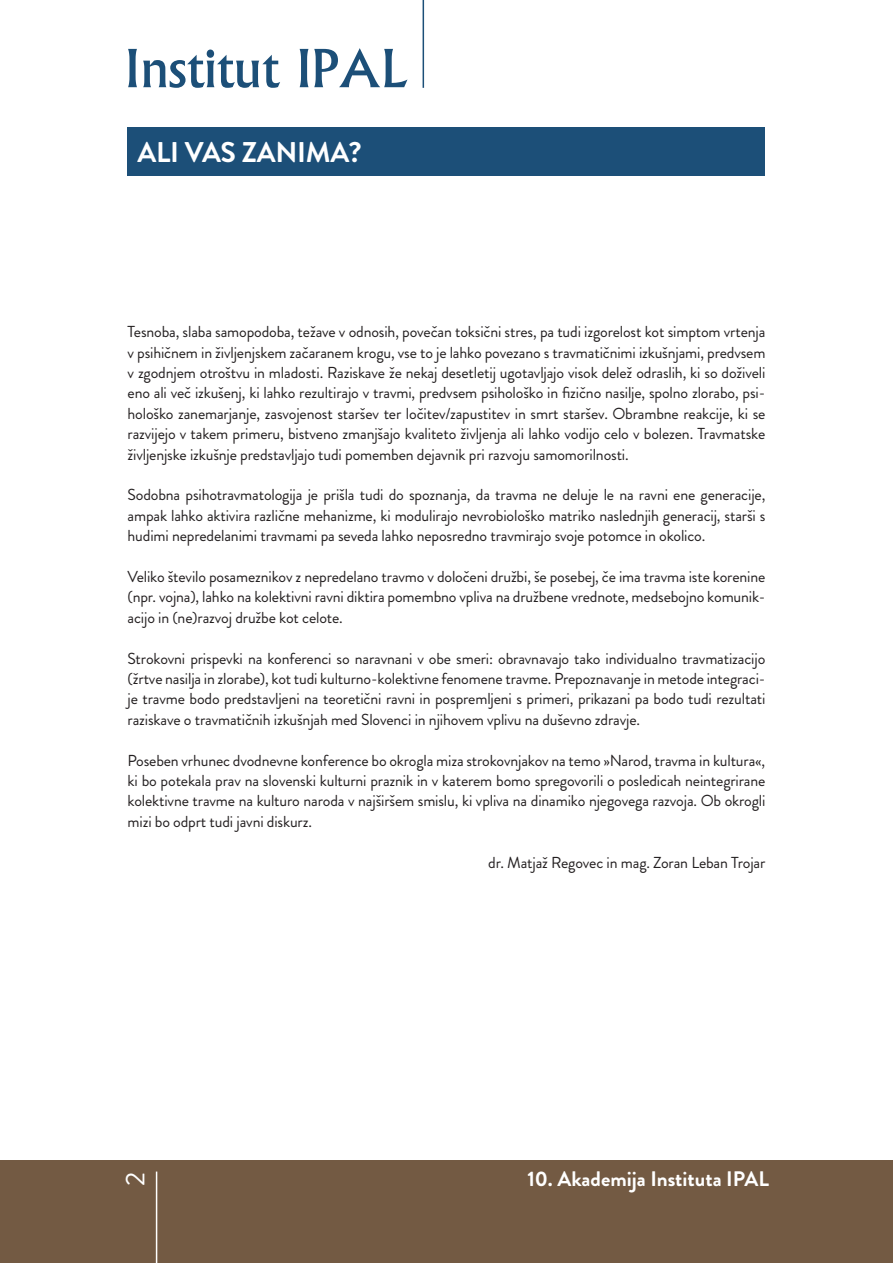
<style>
.page{position:relative;width:893px;height:1263px;background:#fff}
.page>*{position:absolute;margin:0;border:0;box-sizing:border-box;transform-origin:0 0}
.t1{font:700 28.5px "Brandon Grotesque";letter-spacing:-.01em;color:#fff}
.t2{font:27px "Brandon Grotesque";color:#fff}
.t3{font:700 21px "Brandon Grotesque";color:#fff}
.t4{font:15.9px/20.4px "Brandon Grotesque";letter-spacing:-.01em;color:#231f20;text-align:justify}
</style>
<div class="page">
<div style="left:0;top:1160px;width:893px;height:103px;background:#735a43"></div>
<hr style="left:156px;top:1171px;width:1px;height:92px;background:#fff">
<svg style="left:128px;top:48px;width:279px;height:40px"></svg>
<hr style="left:423px;top:0;width:1px;height:88px;background:#1c4f78">
<div style="left:128px;top:128px;width:637px;height:48px;background:#1c4f78"></div>
<h1 class="t1" style="left:137px;top:132px;width:226px">ALI VAS ZANIMA?</h1>
<p class="t4" style="left:128px;top:322px;width:639px">Tesnoba, slaba samopodoba, težave v odnosih, povečan toksični stres, pa tudi izgorelost kot simptom vrtenja v psihičnem in življenjskem začaranem krogu, vse to je lahko povezano s travmatičnimi izkušnjami, predvsem v zgodnjem otroštvu in mladosti. Raziskave že nekaj desetletij ugotavljajo visok delež odraslih, ki so doživeli eno ali več izkušenj, ki lahko rezultirajo v travmi, predvsem psihološko in fizično nasilje, spolno zlorabo, psi&shy;hološko zanemarjanje, zasvojenost staršev ter ločitev/zapustitev in smrt staršev. Obrambne reakcije, ki se razvijejo v takem primeru, bistveno zmanjšajo kvaliteto življenja ali lahko vodijo celo v bolezen. Travmatske življenjske izkušnje predstavljajo tudi pomemben dejavnik pri razvoju samomorilnosti.</p>
<p class="t4" style="left:128px;top:485px;width:639px">Sodobna psihotravmatologija je prišla tudi do spoznanja, da travma ne deluje le na ravni ene generacije, ampak lahko aktivira različne mehanizme, ki modulirajo nevrobiološko matriko naslednjih generacij, starši s hudimi nepredelanimi travmami pa seveda lahko neposredno travmirajo svoje potomce in okolico.</p>
<p class="t4" style="left:128px;top:566px;width:639px">Veliko število posameznikov z nepredelano travmo v določeni družbi, še posebej, če ima travma iste korenine (npr. vojna), lahko na kolektivni ravni diktira pomembno vpliva na družbene vrednote, medsebojno komunik&shy;acijo in (ne)razvoj družbe kot celote.</p>
<p class="t4" style="left:128px;top:648px;width:639px">Strokovni prispevki na konferenci so naravnani v obe smeri: obravnavajo tako individualno travmatizacijo (žrtve nasilja in zlorabe), kot tudi kulturno-kolektivne fenomene travme. Prepoznavanje in metode integraci&shy;je travme bodo predstavljeni na teoretični ravni in pospremljeni s primeri, prikazani pa bodo tudi rezultati raziskave o travmatičnih izkušnjah med Slovenci in njihovem vplivu na duševno zdravje.</p>
<p class="t4" style="left:128px;top:750px;width:639px">Poseben vrhunec dvodnevne konference bo okrogla miza strokovnjakov na temo »Narod, travma in kultura«, ki bo potekala prav na slovenski kulturni praznik in v katerem bomo spregovorili o posledicah neintegrirane kolektivne travme na kulturo naroda v najširšem smislu, ki vpliva na dinamiko njegovega razvoja. Ob okrogli mizi bo odprt tudi javni diskurz.</p>
<p class="t4" style="left:488px;top:852px;width:279px">dr. Matjaž Regovec in mag. Zoran Leban Trojar</p>
<h2 class="t2" style="left:116px;top:1185px;width:16px;rotate:-90deg">2</h2>
<h3 class="t3" style="left:527px;top:1164px;width:243px">10. Akademija Instituta IPAL</h3>
</div>
